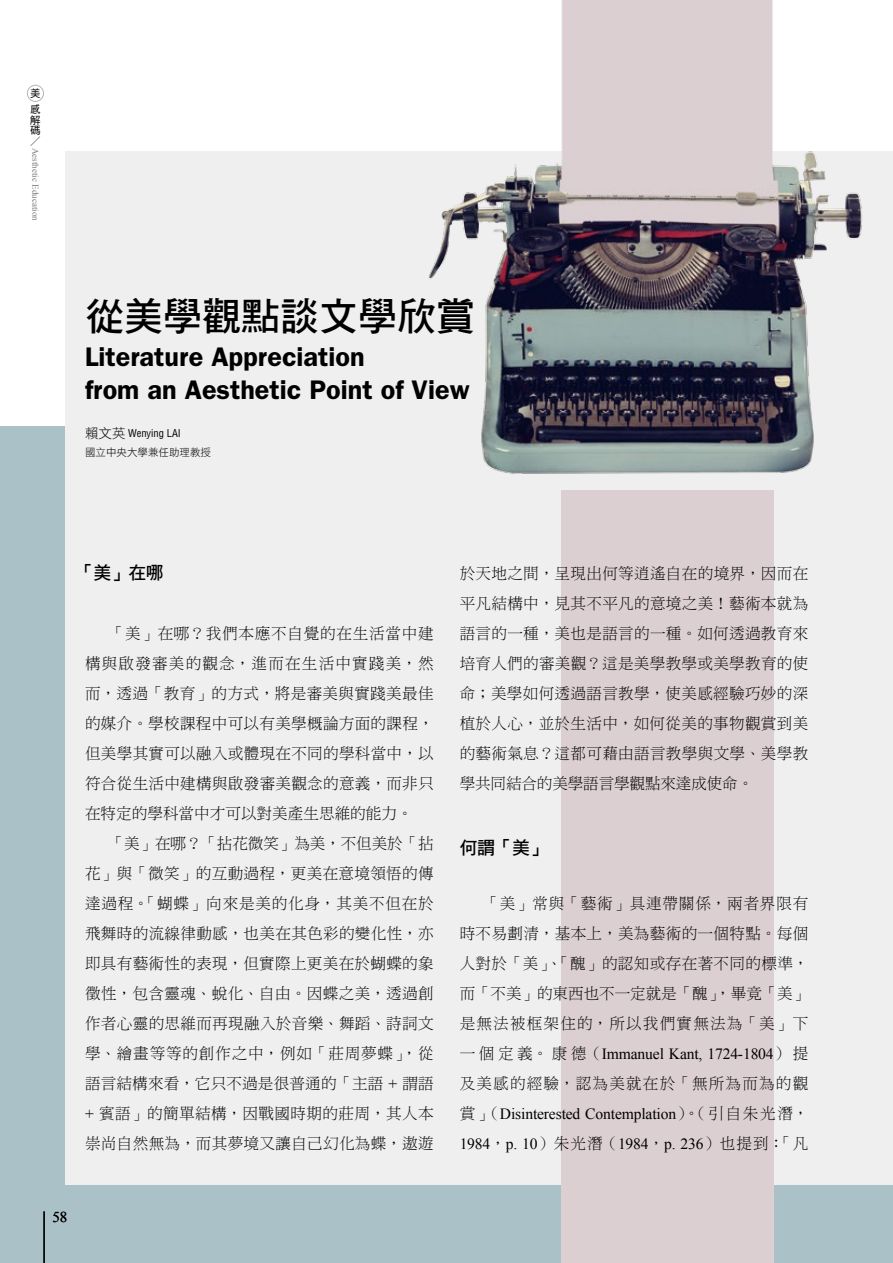
<style>
.page{position:relative;width:893px;height:1263px;background:#fff}
.page>*{position:absolute;margin:0;border:0;box-sizing:border-box;transform-origin:0 0}
.t1{font:39px "DF Hei Std W7";color:#000}
.t2{font:600 27px/33px "Franklin Gothic";color:#000}
.t3{font:18px "DF Hei Std W7";color:#000}
.t4{font:15.6px/30px "DF Ming Std W3";letter-spacing:.02em;color:#000;text-align:justify}
.t5{font:15.6px/30px "Times New Roman";letter-spacing:-.01em;color:#000}
.t6{font:15.6px "DF Ming Std W3";letter-spacing:.075em;color:#000}
.t7{font:15px "Times New Roman";color:#000}
.t8{font:condensed 10.5px "Helvetica";color:#000}
.t9{font:10.5px "DF Hei Std W3";color:#000}
.t10{font:10.5px/16px "DF Hei Std W5";color:#000}
.t11{font:10.5px "DF Ming Std W3";color:#000}
.t12{font:9px "Times New Roman";color:#7b7d7c}
.s1{font-family:"DF Hei Std W3";font-stretch:normal;font-size:13.5px}
.s2{font-family:"Times New Roman"}
.s3{font-family:"DF Ming Std W3"}
</style>
<div class="page">
<div style="left:0;top:426px;width:893px;height:837px;background:#aac2c7"></div>
<div style="left:66px;top:152px;width:827px;height:1033px;background:#efefef"></div>
<div style="left:561px;top:490px;width:213px;height:773px;background:#dccfd2"></div>
<img style="left:400px;top:0;width:493px;height:474px">
<div style="left:27px;top:85px;width:17px;height:17px;border:1px solid #000;border-radius:50%"></div>
<hr style="left:44px;top:1211px;width:1px;height:52px;background:#000">
<p class="t10" style="left:30px;top:85px;width:12px">美感</p>
<p class="t10" style="left:30px;top:114px;width:12px;line-height:10.5px">解碼</p>
<p class="t11" style="left:30px;top:135px;width:11px">／</p>
<p class="t12" style="left:42px;top:148px;width:74px;rotate:90deg">Aesthetic Education</p>
<h1 class="t1" style="left:85px;top:295px;width:391px">從美學觀點談文學欣賞</h1>
<h2 class="t2" style="left:85px;top:340px;width:386px">Literature Appreciation<br>from an Aesthetic Point of View</h2>
<p class="t8" style="left:85px;top:426px;width:97px"><span class="s1">賴文英</span> Wenying LAI</p>
<p class="t9" style="left:85px;top:447px;width:128px">國立中央大學兼任助理教授</p>
<p class="t3" style="left:76px;top:563px;width:89px">「美」在哪</p>
<p class="t4" style="left:85px;top:618px;width:350px;text-indent:24px">「美」在哪？我們本應不自覺的在生活當中建構與啟發審美的觀念，進而在生活中實踐美，然而，透過「教育」的方式，將是審美與實踐美最佳的媒介。學校課程中可以有美學概論方面的課程，但美學其實可以融入或體現在不同的學科當中，以符合從生活中建構與啟發審美觀念的意義，而非只在特定的學科當中才可以對美產生思維的能力。</p>
<p class="t4" style="left:85px;top:828px;width:350px;text-indent:24px">「美」在哪？「拈花微笑」為美，不但美於「拈花」與「微笑」的互動過程，更美在意境領悟的傳達過程。「蝴蝶」向來是美的化身，其美不但在於飛舞時的流線律動感，也美在其色彩的變化性，亦即具有藝術性的表現，但實際上更美在於蝴蝶的象徵性，包含靈魂、蛻化、自由。因蝶之美，透過創作者心靈的思維而再現融入於音樂、舞蹈、詩詞文學、繪畫等等的創作之中，例如「莊周夢蝶」，從語言結構來看，它只不過是很普通的「主語 <span class="s2">+</span> 謂語<span class="s2">+</span> 賓語」的簡單結構，因戰國時期的莊周，其人本崇尚自然無為，而其夢境又讓自己幻化為蝶，遨遊</p>
<p class="t7" style="left:52px;top:1206px;width:16px">58</p>
<p class="t4" style="left:460px;top:558px;width:350px">於天地之間，呈現出何等逍遙自在的境界，因而在平凡結構中，見其不平凡的意境之美！藝術本就為語言的一種，美也是語言的一種。如何透過教育來培育人們的審美觀？這是美學教學或美學教育的使命；美學如何透過語言教學，使美感經驗巧妙的深植於人心，並於生活中，如何從美的事物觀賞到美的藝術氣息？這都可藉由語言教學與文學、美學教學共同結合的美學語言學觀點來達成使命。</p>
<p class="t3" style="left:460px;top:838px;width:89px">何謂「美」</p>
<p class="t4" style="left:460px;top:888px;width:350px;text-indent:24px">「美」常與「藝術」具連帶關係，兩者界限有時不易劃清，基本上，美為藝術的一個特點。每個人對於「美」、「醜」的認知或存在著不同的標準，而「不美」的東西也不一定就是「醜」，畢竟「美」是無法被框架住的，所以我們實無法為「美」下</p>
<p class="t5" style="left:460px;top:1038px;width:350px"><span class="s3">一個定義。康德（</span>Immanuel Kant, 1724-1804<span class="s3">）提</span></p>
<p class="t6" style="left:460px;top:1074px;width:350px">及美感的經驗，認為美就在於「無所為而為的觀</p>
<p class="t5" style="left:460px;top:1098px;width:350px"><span class="s3">賞」（</span>Disinterested Contemplation<span class="s3">）。（引自朱光潛，<br></span>1984<span class="s3">，</span>p. 10<span class="s3">）朱光潛（</span>1984<span class="s3">，</span>p. 236<span class="s3">）也提到：「凡</span></p>
</div>
